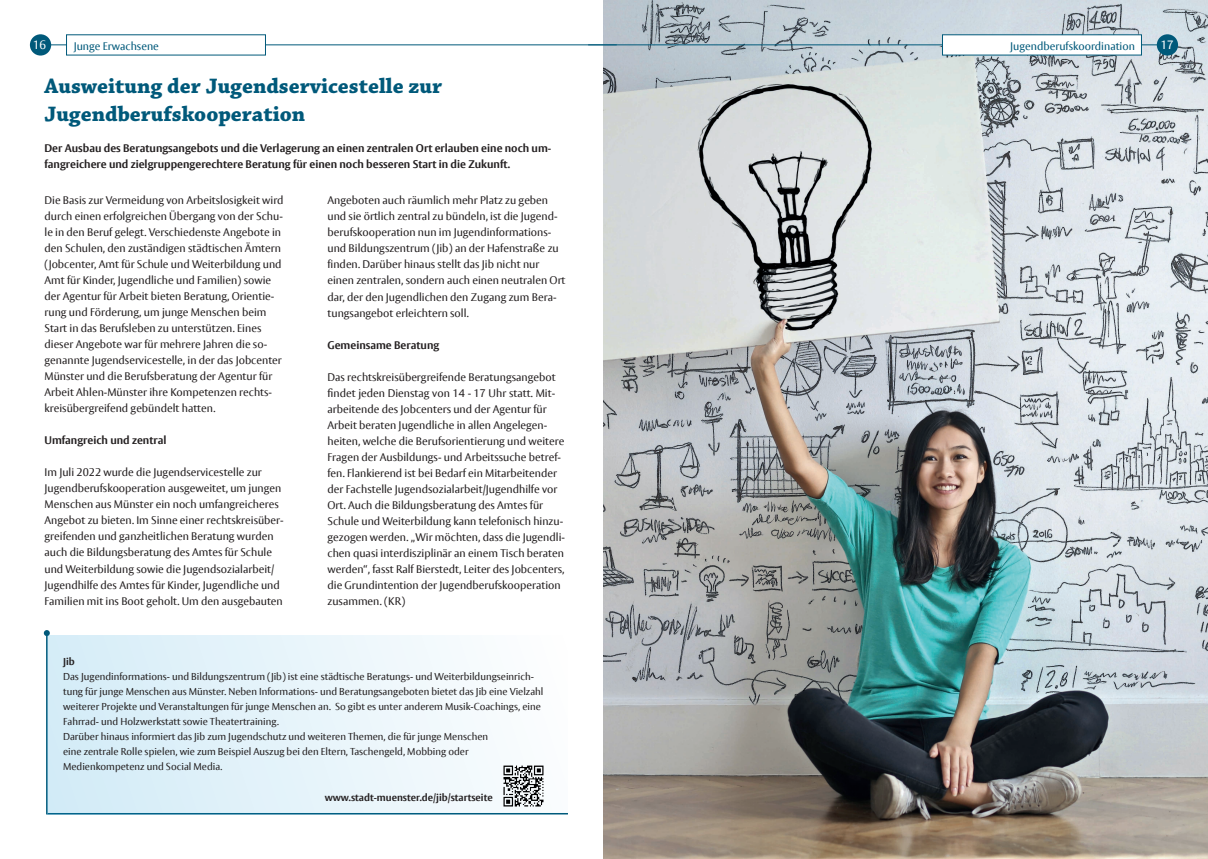
<style>
.page{position:relative;width:1208px;height:859px;background:#fff}
.page>*{position:absolute;margin:0;border:0;box-sizing:border-box;transform-origin:0 0}
.t1{font:700 22px/28.1px "Chaparral Pro";color:#00597a}
.t2{font:12px "Vesta Pro";color:#fff}
.t3{font:11px/16px "Vesta Pro";color:#231f20}
.t4{font:700 11px/16px "Vesta Pro";color:#231f20}
.t5{font:11px "Vesta Pro";color:#00597a}
.t6{font:10px/15px "Vesta Pro";color:#231f20}
.t7{font:700 10px "Vesta Pro";color:#231f20}
</style>
<div class="page">
<div style="left:30px;top:34px;width:21px;height:22px;background:#00597a;border-radius:50%"></div>
<img style="left:604px;top:0;width:604px;height:859px">
<div style="left:1156px;top:34px;width:22px;height:22px;background:#00597a;border-radius:50%"></div>
<hr style="left:46px;top:44px;width:571px;height:1px;background:#00597a">
<div style="left:66px;top:34px;width:200px;height:22px;background:#fff"></div>
<hr style="left:588px;top:44px;width:574px;height:1px;background:#00597a">
<div style="left:942px;top:34px;width:200px;height:22px;background:#fff"></div>
<hr style="left:46px;top:633px;width:2px;height:181px;background:#00597a">
<svg style="left:44px;top:630px;width:6px;height:6px"></svg>
<div style="left:48px;top:635px;width:520px;height:179px;background:linear-gradient(to right,#d3ebf7,#fcfdfe)"></div>
<img style="left:502px;top:765px;width:43px;height:42px">
<p class="t5" style="left:74px;top:39px;width:87px">Junge Erwachsene</p>
<p class="t5" style="left:1010px;top:39px;width:126px">Jugendberufskoordination</p>
<p class="t2" style="left:1160px;top:37px;width:15px">17</p>
<p class="t2" style="left:33px;top:37px;width:15px">16</p>
<h1 class="t1" style="left:45px;top:73px;width:399px">Ausweitung der Jugendservicestelle zur<br>Jugendberufskooperation</h1>
<p class="t4" style="left:45px;top:140px;width:508px">Der Ausbau des Beratungsangebots und die Verlagerung an einen zentralen Ort erlauben eine noch um&shy;fangreichere und zielgruppengerechtere Beratung für einen noch besseren Start in die Zukunft.</p>
<p class="t3" style="left:45px;top:192px;width:241px">Die Basis zur Vermeidung von Arbeitslosigkeit wird durch einen erfolgreichen Übergang von der Schu&shy;le in den Beruf gelegt. Verschiedenste Angebote in den Schulen, den zuständigen städtischen Ämtern (Jobcenter, Amt für Schule und Weiterbildung und Amt für Kinder, Jugendliche und Familien) sowie der Agentur für Arbeit bieten Beratung, Orientie&shy;rung und Förderung, um junge Menschen beim Start in das Berufsleben zu unterstützen. Eines dieser Angebote war für mehrere Jahren die so&shy;genannte Jugendservicestelle, in der das Jobcenter Münster und die Berufsberatung der Agentur für Arbeit Ahlen-Münster ihre Kompetenzen rechts&shy;kreisübergreifend gebündelt hatten.</p>
<p class="t4" style="left:45px;top:432px;width:123px">Umfangreich und zentral</p>
<p class="t3" style="left:45px;top:464px;width:241px">Im Juli 2022 wurde die Jugendservicestelle zur Jugendberufskooperation ausgeweitet, um jungen Menschen aus Münster ein noch umfangreicheres Angebot zu bieten. Im Sinne einer rechtskreisüber&shy;greifenden und ganzheitlichen Beratung wurden auch die Bildungsberatung des Amtes für Schule und Weiterbildung sowie die Jugendsozialarbeit/ Jugendhilfe des Amtes für Kinder, Jugendliche und Familien mit ins Boot geholt. Um den ausgebauten</p>
<p class="t3" style="left:327px;top:192px;width:239px">Angeboten auch räumlich mehr Platz zu geben und sie örtlich zentral zu bündeln, ist die Jugend&shy;berufskooperation nun im Jugendinformations&shy;und Bildungszentrum (Jib) an der Hafenstraße zu finden. Darüber hinaus stellt das Jib nicht nur einen zentralen, sondern auch einen neutralen Ort dar, der den Jugendlichen den Zugang zum Bera&shy;tungsangebot erleichtern soll.</p>
<p class="t4" style="left:327px;top:336px;width:113px">Gemeinsame Beratung</p>
<p class="t3" style="left:327px;top:368px;width:239px">Das rechtskreisübergreifende Beratungsangebot findet jeden Dienstag von 14 - 17 Uhr statt. Mit&shy;arbeitende des Jobcenters und der Agentur für Arbeit beraten Jugendliche in allen Angelegen&shy;heiten, welche die Berufsorientierung und weitere Fragen der Ausbildungs- und Arbeitssuche betref&shy;fen. Flankierend ist bei Bedarf ein Mitarbeitender der Fachstelle Jugendsozialarbeit/Jugendhilfe vor Ort. Auch die Bildungsberatung des Amtes für Schule und Weiterbildung kann telefonisch hinzu&shy;gezogen werden. „Wir möchten, dass die Jugendli&shy;chen quasi interdisziplinär an einem Tisch beraten werden“, fasst Ralf Bierstedt, Leiter des Jobcenters, die Grundintention der Jugendberufskooperation zusammen. (KR)</p>
<p class="t7" style="left:63px;top:656px;width:13px">Jib</p>
<p class="t6" style="left:63px;top:669px;width:482px">Das Jugendinformations- und Bildungszentrum (Jib) ist eine städtische Beratungs- und Weiterbildungseinrich&shy;tung für junge Menschen aus Münster. Neben Informations- und Beratungsangeboten bietet das Jib eine Vielzahl weiterer Projekte und Veranstaltungen für junge Menschen an. So gibt es unter anderem Musik-Coachings, eine Fahrrad- und Holzwerkstatt sowie Theatertraining.</p>
<p class="t6" style="left:63px;top:729px;width:426px">Darüber hinaus informiert das Jib zum Jugendschutz und weiteren Themen, die für junge Menschen eine zentrale Rolle spielen, wie zum Beispiel Auszug bei den Eltern, Taschengeld, Mobbing oder<br>Medienkompetenz und Social Media.</p>
<p class="t7" style="left:325px;top:791px;width:170px">www.stadt-muenster.de/jib/startseite</p>
</div>
